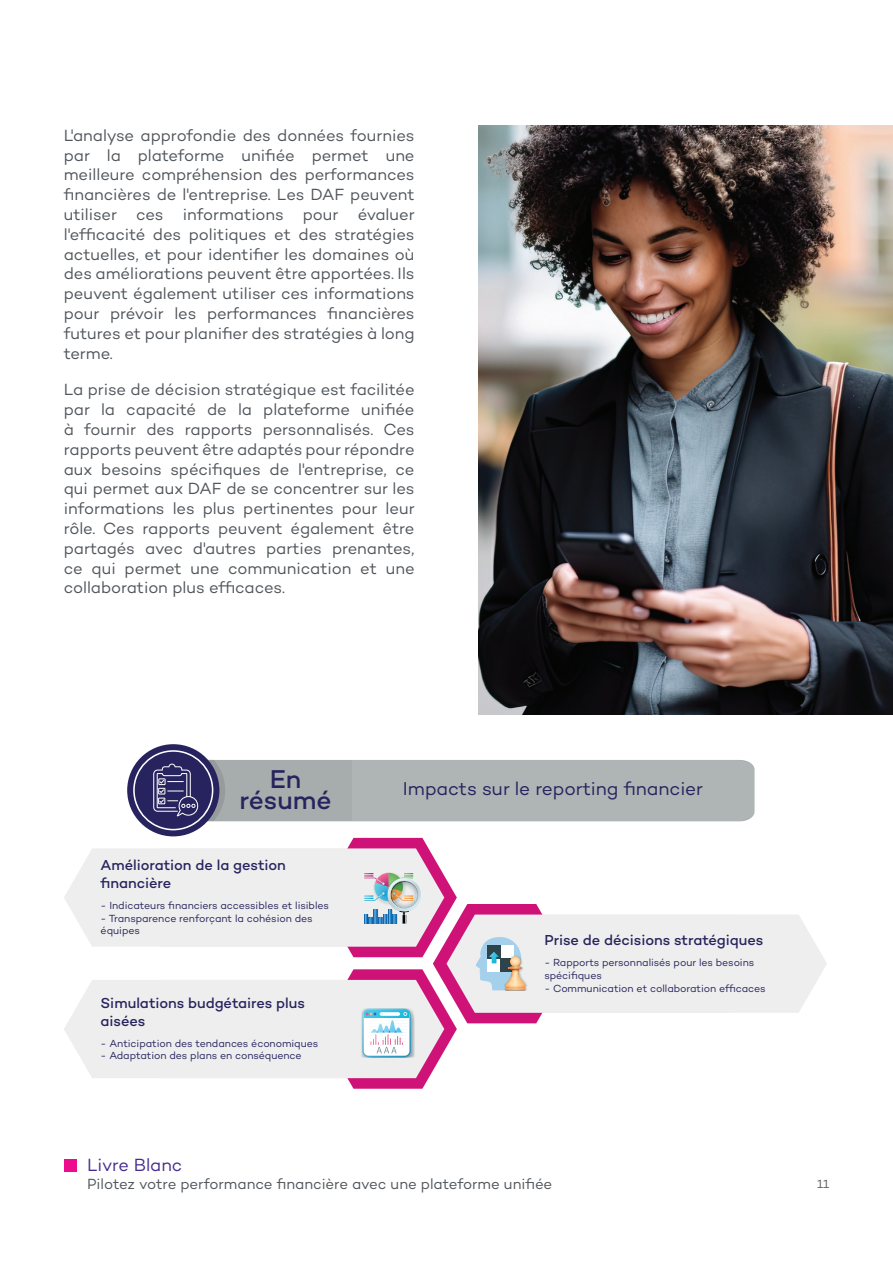
<style>
.page{position:relative;width:893px;height:1263px;background:#fff}
.page>*{position:absolute;margin:0;border:0;box-sizing:border-box;transform-origin:0 0}
.t1{font:500 26.25px/21px "Campton";color:#27235e;text-align:center}
.t2{font:18.9px "Campton";letter-spacing:-.005em;color:#27235e}
.t3{font:18px "Campton";letter-spacing:-.005em;color:#482d8e}
.t4{font:16.5px/19.8px "Campton";letter-spacing:-.005em;color:#51565b;text-align:justify}
.t5{font:15px "Campton";letter-spacing:-.005em;color:#51565b}
.t6{font:500 14.7px/17.7px "Campton";letter-spacing:-.005em;color:#27235e}
.t7{font:12px "Campton";color:#51565b}
.t8{font:10.5px/12.6px "Campton";letter-spacing:-.01em;color:#27235e}
</style>
<div class="page">
<div style="left:64px;top:1159px;width:13px;height:12px;background:#ed0c8e"></div>
<div style="left:127px;top:744px;width:92px;height:92px;background:#27235e;border-radius:50%"></div>
<svg style="left:133px;top:750px;width:621px;height:80px"></svg>
<svg style="left:64px;top:838px;width:763px;height:251px"></svg>
<img style="left:478px;top:125px;width:415px;height:589px">
<p class="t4" style="left:64px;top:125px;width:352px">L'analyse approfondie des données fournies par la plateforme unifiée permet une meilleure compréhension des performances financières de l'entreprise. Les DAF peuvent utiliser ces informations pour évaluer l'efficacité des politiques et des stratégies actuelles, et pour identifier les domaines où des améliorations peuvent être apportées. Ils peuvent également utiliser ces informations pour prévoir les performances financières futures et pour planifier des stratégies à long terme.</p>
<p class="t4" style="left:64px;top:380px;width:352px">La prise de décision stratégique est facilitée par la capacité de la plateforme unifiée à fournir des rapports personnalisés. Ces rapports peuvent être adaptés pour répondre aux besoins spécifiques de l'entreprise, ce qui permet aux DAF de se concentrer sur les informations les plus pertinentes pour leur rôle. Ces rapports peuvent également être partagés avec d'autres parties prenantes, ce qui permet une communication et une collaboration plus efficaces.</p>
<h1 class="t1" style="left:240px;top:768px;width:94px">En résumé</h1>
<p class="t2" style="left:403px;top:777px;width:301px">Impacts sur le reporting financier</p>
<p class="t6" style="left:101px;top:856px;width:187px">Amélioration de la gestion financière</p>
<p class="t8" style="left:101px;top:899px;width:230px">- Indicateurs financiers accessibles et lisibles</p>
<p class="t8" style="left:101px;top:911px;width:213px">- Transparence renforçant la cohésion des équipes</p>
<p class="t6" style="left:101px;top:994px;width:206px">Simulations budgétaires plus aisées</p>
<p class="t8" style="left:101px;top:1037px;width:219px">- Anticipation des tendances économiques</p>
<p class="t8" style="left:101px;top:1049px;width:203px">- Adaptation des plans en conséquence</p>
<p class="t6" style="left:544px;top:931px;width:220px">Prise de décisions stratégiques</p>
<p class="t8" style="left:544px;top:956px;width:211px">- Rapports personnalisés pour les besoins spécifiques</p>
<p class="t8" style="left:544px;top:981px;width:223px">- Communication et collaboration efficaces</p>
<p class="t3" style="left:87px;top:1154px;width:97px">Livre Blanc</p>
<p class="t5" style="left:87px;top:1174px;width:467px">Pilotez votre performance financière avec une plateforme unifiée</p>
<p class="t7" style="left:817px;top:1176px;width:14px">11</p>
</div>
